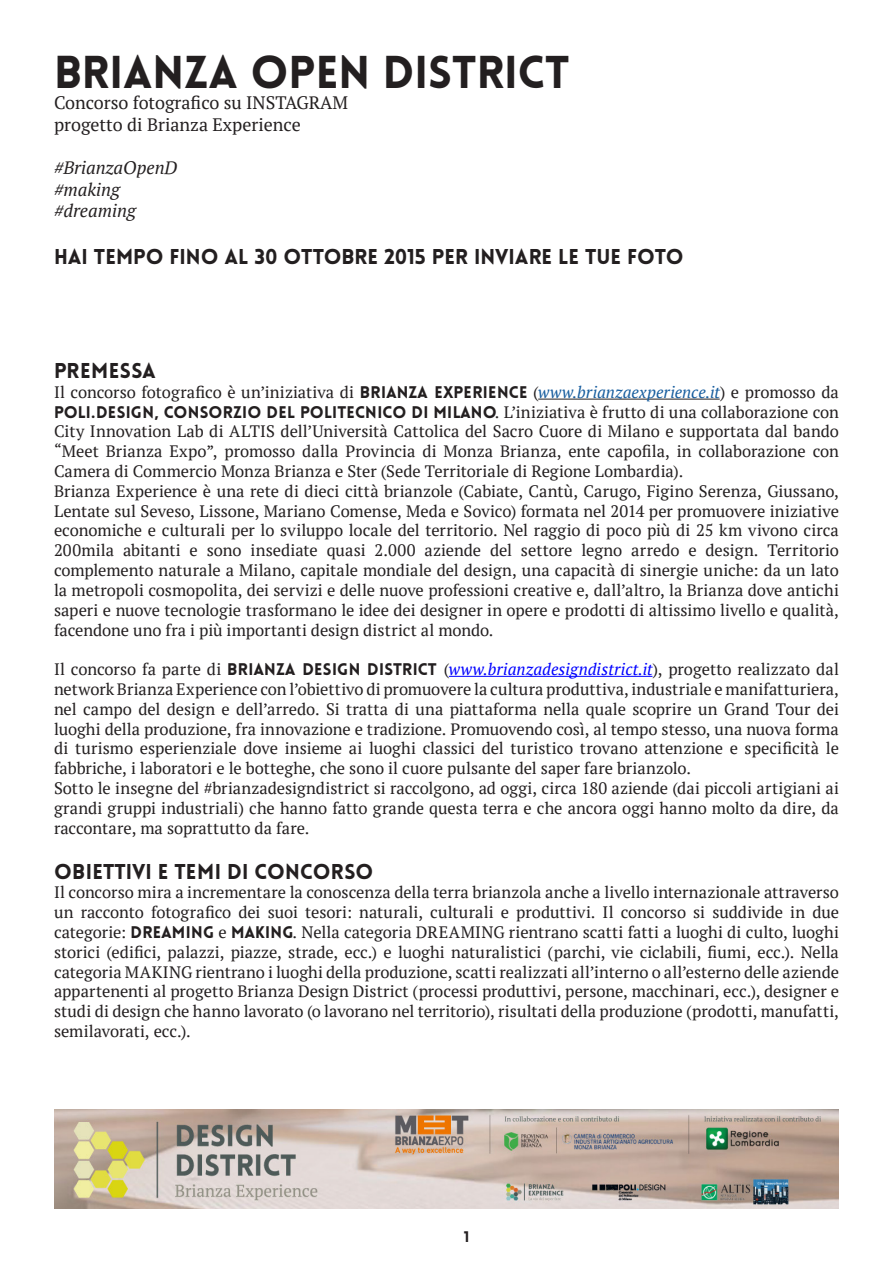
<style>
.page{position:relative;width:893px;height:1263px;background:#fff}
.page>*{position:absolute;margin:0;border:0;box-sizing:border-box;transform-origin:0 0}
.t1{font:900 45px "Lovelo";color:#231f20}
.Normale{font:900 21px "Lovelo";color:#231f20}
.Normale-2{font:900 21px "Lovelo";letter-spacing:.025em;color:#231f20}
.t2{font:18px "PT Serif";color:#231f20}
.t3{font:italic 18px "PT Serif";color:#231f20}
.Normale-3{font:16.5px/19.8px "PT Serif";color:#231f20;text-align:justify}
.Normale-4{font:900 15px "Lovelo";color:#231f20}
.s1{font-family:"Lovelo";font-weight:900}
.s2{font-style:italic;color:#175d9e}
.s3{font-style:italic;color:#00f}
</style>
<div class="page">
<img style="left:54px;top:1109px;width:785px;height:100px">
<hr style="left:538px;top:399px;width:182px;height:1px;background:#231f20">
<hr style="left:449px;top:676px;width:203px;height:1px;background:#00f">
<p class="t1" style="left:54px;top:44px;width:517px">BRIANZA OPEN DISTRICT</p>
<p class="t2" style="left:54px;top:91px;width:296px">Concorso fotografico su INSTAGRAM</p>
<p class="t2" style="left:54px;top:113px;width:248px">progetto di Brianza Experience</p>
<p class="t3" style="left:54px;top:156px;width:125px">#BrianzaOpenD</p>
<p class="t3" style="left:54px;top:178px;width:67px">#making</p>
<p class="t3" style="left:54px;top:199px;width:83px">#dreaming</p>
<p class="Normale" style="left:54px;top:244px;width:631px">HAI TEMPO FINO AL 30 OTTOBRE 2015 PER INVIARE LE TUE FOTO</p>
<p class="Normale-2" style="left:54px;top:358px;width:103px">PREMESSA</p>
<p class="Normale-3" style="left:54px;top:382px;width:786px">Il concorso fotografico è un’iniziativa di <span class="s1">BRIANZA EXPERIENCE</span> (<span class="s2">www.brianzaexperience.it</span>) e promosso da <span class="s1">POLI.DESIGN, CONSORZIO DEL POLITECNICO DI MILANO</span>. L’iniziativa è frutto di una collaborazione con City Innovation Lab di ALTIS dell’Università Cattolica del Sacro Cuore di Milano e supportata dal bando “Meet Brianza Expo”, promosso dalla Provincia di Monza Brianza, ente capofila, in collaborazione con Camera di Commercio Monza Brianza e Ster (Sede Territoriale di Regione Lombardia).</p>
<p class="Normale-3" style="left:54px;top:481px;width:786px">Brianza Experience è una rete di dieci città brianzole (Cabiate, Cantù, Carugo, Figino Serenza, Giussano, Lentate sul Seveso, Lissone, Mariano Comense, Meda e Sovico) formata nel 2014 per promuovere iniziative economiche e culturali per lo sviluppo locale del territorio. Nel raggio di poco più di 25 km vivono circa 200mila abitanti e sono insediate quasi 2.000 aziende del settore legno arredo e design. Territorio complemento naturale a Milano, capitale mondiale del design, una capacità di sinergie uniche: da un lato la metropoli cosmopolita, dei servizi e delle nuove professioni creative e, dall’altro, la Brianza dove antichi saperi e nuove tecnologie trasformano le idee dei designer in opere e prodotti di altissimo livello e qualità, facendone uno fra i più importanti design district al mondo.</p>
<p class="Normale-3" style="left:54px;top:659px;width:786px">Il concorso fa parte di <span class="s1">BRIANZA DESIGN DISTRICT</span> (<span class="s3">www.brianzadesigndistrict.it</span>), progetto realizzato dal network Brianza Experience con l’obiettivo di promuovere la cultura produttiva, industriale e manifatturiera, nel campo del design e dell’arredo. Si tratta di una piattaforma nella quale scoprire un Grand Tour dei luoghi della produzione, fra innovazione e tradizione. Promuovendo così, al tempo stesso, una nuova forma di turismo esperienziale dove insieme ai luoghi classici del turistico trovano attenzione e specificità le fabbriche, i laboratori e le botteghe, che sono il cuore pulsante del saper fare brianzolo.</p>
<p class="Normale-3" style="left:54px;top:778px;width:786px">Sotto le insegne del #brianzadesigndistrict si raccolgono, ad oggi, circa 180 aziende (dai piccoli artigiani ai grandi gruppi industriali) che hanno fatto grande questa terra e che ancora oggi hanno molto da dire, da raccontare, ma soprattutto da fare.</p>
<p class="Normale" style="left:54px;top:858px;width:321px">OBIETTIVI E TEMI DI CONCORSO</p>
<p class="Normale-3" style="left:54px;top:882px;width:786px">Il concorso mira a incrementare la conoscenza della terra brianzola anche a livello internazionale attraverso un racconto fotografico dei suoi tesori: naturali, culturali e produttivi. Il concorso si suddivide in due categorie: <span class="s1">DREAMING</span> e <span class="s1">MAKING</span>. Nella categoria DREAMING rientrano scatti fatti a luoghi di culto, luoghi storici (edifici, palazzi, piazze, strade, ecc.) e luoghi naturalistici (parchi, vie ciclabili, fiumi, ecc.). Nella categoria MAKING rientrano i luoghi della produzione, scatti realizzati all’interno o all’esterno delle aziende appartenenti al progetto Brianza Design District (processi produttivi, persone, macchinari, ecc.), designer e studi di design che hanno lavorato (o lavorano nel territorio), risultati della produzione (prodotti, manufatti, semilavorati, ecc.).</p>
<p class="Normale-4" style="left:464px;top:1227px;width:7px">1</p>
</div>
